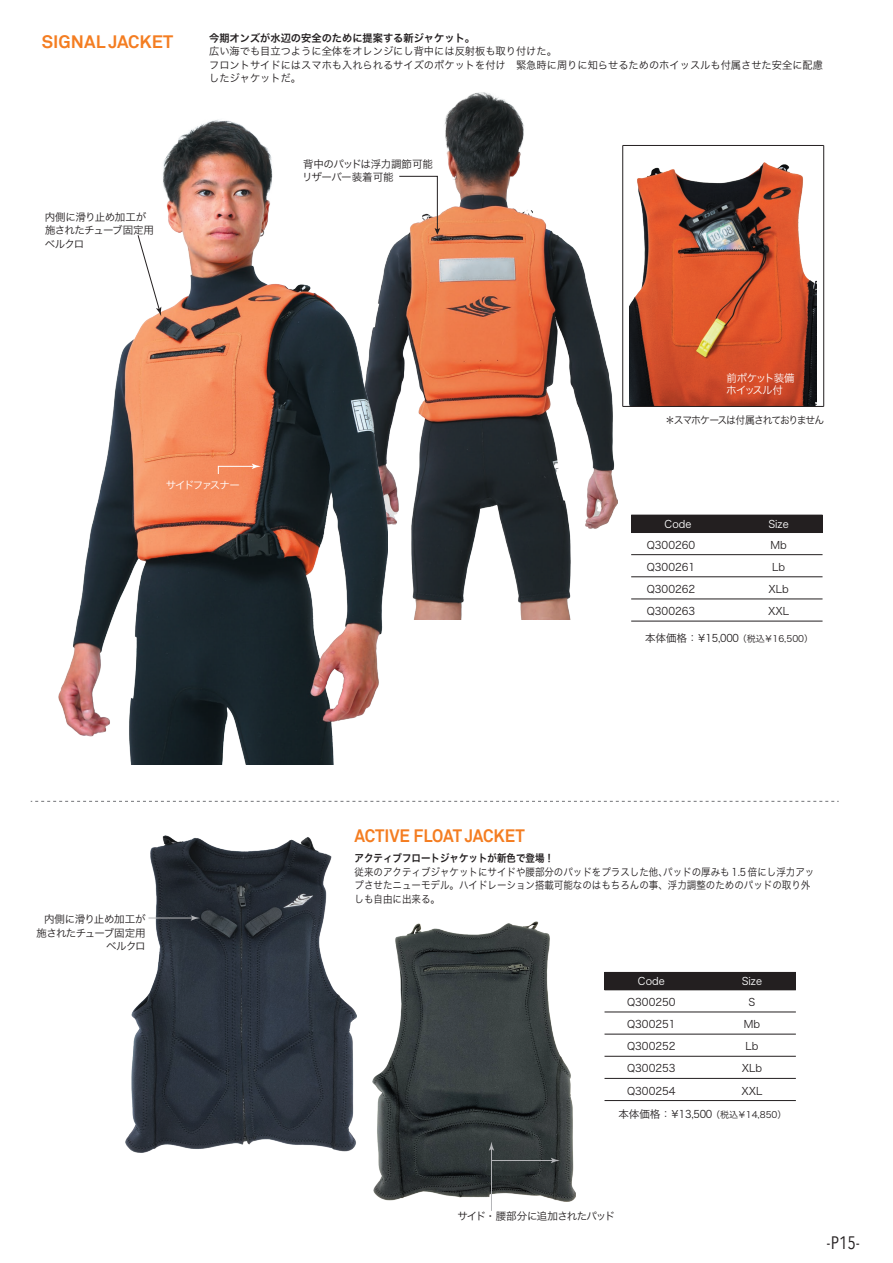
<style>
.page{position:relative;width:893px;height:1263px;background:#fff}
.page>*{position:absolute;margin:0;border:0;box-sizing:border-box;transform-origin:0 0}
.t1{font:700 18px "Akkurat";color:#f47d21;scale:.93 1}
.t2{font:700 18px "Akkurat";color:#f47d21}
.t3{font:18px "Avenir Next Condensed";color:#231f20}
.t4{font:10.5px/22px "Hira Kaku Pro N W3";color:#231f20;text-align:justify}
.t5{font:10.5px/13.5px "Hira Kaku Pro N W3";color:#231f20;scale:.9 1}
.t6{font:10.5px/13.5px "Hira Kaku Pro N W3";letter-spacing:-.055em;color:#231f20}
.t7{font:10.5px "Hira Kaku Pro N W6";color:#231f20}
.t8{font:10.5px/13.5px "Hira Kaku Pro N W3";letter-spacing:-.03em;color:#231f20}
.t9{font:10.5px "Hira Kaku Pro N W6";color:#231f20;scale:.9 1}
.t10{font:10.5px "Hira Kaku Pro N W3";letter-spacing:-.1em;color:#231f20;scale:.94 1}
.t11{font:10.5px "Hira Kaku Pro N W3";letter-spacing:-.035em;color:#fff}
.t12{font:10.5px/12px "Hira Kaku Pro N W3";letter-spacing:-.08em;color:#fff}
.t13{font:10.5px "Hira Kaku Pro N W3";letter-spacing:-.135em;color:#fff}
.s1{font-size:9px}
</style>
<div class="page">
<img style="left:387px;top:92px;width:231px;height:527px">
<img style="left:59px;top:119px;width:328px;height:646px">
<div style="left:604px;top:972px;width:192px;height:18px;background:#231f20"></div>
<hr style="left:604px;top:1012px;width:192px;height:1px;background:#231f20">
<hr style="left:604px;top:1056px;width:192px;height:1px;background:#231f20">
<hr style="left:604px;top:1034px;width:192px;height:1px;background:#231f20">
<hr style="left:604px;top:1078px;width:192px;height:1px;background:#231f20">
<hr style="left:604px;top:1100px;width:192px;height:1px;background:#231f20">
<div style="left:631px;top:515px;width:191px;height:17px;background:#231f20"></div>
<hr style="left:631px;top:532px;width:191px;height:1px;background:#231f20">
<hr style="left:631px;top:554px;width:191px;height:1px;background:#231f20">
<hr style="left:631px;top:599px;width:191px;height:1px;background:#231f20">
<hr style="left:631px;top:576px;width:191px;height:1px;background:#231f20">
<hr style="left:631px;top:621px;width:191px;height:1px;background:#231f20">
<svg style="left:31px;top:801px;width:808px;height:1px"></svg>
<img style="left:629px;top:162px;width:188px;height:244px">
<hr style="left:623px;top:145px;width:201px;height:1px;background:#231f20">
<hr style="left:623px;top:406px;width:201px;height:1px;background:#231f20">
<hr style="left:622px;top:145px;width:1px;height:261px;background:#231f20">
<hr style="left:823px;top:145px;width:1px;height:261px;background:#231f20">
<svg style="left:398px;top:176px;width:42px;height:59px"></svg>
<svg style="left:137px;top:234px;width:24px;height:82px"></svg>
<svg style="left:218px;top:464px;width:43px;height:11px"></svg>
<img style="left:373px;top:921px;width:203px;height:280px">
<img style="left:126px;top:835px;width:230px;height:318px">
<hr style="left:491px;top:1160px;width:63px;height:1px;background:#b4b5b8">
<svg style="left:551px;top:1158px;width:9px;height:5px"></svg>
<hr style="left:491px;top:1148px;width:1px;height:63px;background:#b4b5b8">
<svg style="left:489px;top:1141px;width:5px;height:10px"></svg>
<hr style="left:148px;top:918px;width:46px;height:1px;background:#b4b5b8">
<svg style="left:191px;top:915px;width:9px;height:6px"></svg>
<h1 class="t2" style="left:42px;top:30px;width:133px">SIGNAL JACKET</h1>
<p class="t7" style="left:209px;top:28px;width:268px">今期オンズが水辺の安全のために提案する新ジャケット。</p>
<p class="t4" style="left:209px;top:44px;width:615px;line-height:13.5px;text-align:left">広い海でも目立つように全体をオレンジにし背中には反射板も取り付けた。<br>フロントサイドにはスマホも入れられるサイズのポケットを付け　緊急時に周りに知らせるためのホイッスルも付属させた安全に配慮したジャケットだ。</p>
<p class="t6" style="left:45px;top:209px;width:111px">内側に滑り止め加工が施されたチューブ固定用ベルクロ</p>
<p class="t8" style="left:302px;top:156px;width:132px">背中のパッドは浮力調節可能リザーバー装着可能</p>
<p class="t13" style="left:166px;top:475px;width:75px">サイドファスナー</p>
<p class="t12" style="left:726px;top:371px;width:70px">前ポケット装備ホイッスル付</p>
<p class="t10" style="left:665px;top:411px;width:171px">＊スマホケースは付属されておりません</p>
<p class="t11" style="left:665px;top:514px;width:28px">Code</p>
<p class="t4" style="left:647px;top:533px;width:50px">Q300260<br>Q300261<br>Q300262<br>Q300263</p>
<p class="t11" style="left:768px;top:514px;width:22px">Size</p>
<p class="t4" style="left:768px;top:533px;width:22px;text-align:center">Mb<br>Lb<br>XLb<br>XXL</p>
<p class="t4" style="left:645px;top:626px;width:170px">本体価格：￥15,000<span class="s1">（税込￥16,500）</span></p>
<p class="t6" style="left:37px;top:912px;width:111px;text-align:right">内側に滑り止め加工が施されたチューブ固定用ベルクロ</p>
<h1 class="t1" style="left:354px;top:824px;width:185px">ACTIVE FLOAT JACKET</h1>
<p class="t9" style="left:354px;top:849px;width:223px">アクティブフロートジャケットが新色で登場！</p>
<p class="t5" style="left:354px;top:864px;width:512px">従来のアクティブジャケットにサイドや腰部分のパッドをプラスした他、パッドの厚みも 1.5 倍にし浮力アップさせたニューモデル。ハイドレーション搭載可能なのはもちろんの事、浮力調整のためのパッドの取り外しも自由に出来る。</p>
<p class="t11" style="left:638px;top:972px;width:28px">Code</p>
<p class="t4" style="left:627px;top:990px;width:50px">Q300250<br>Q300251<br>Q300252<br>Q300253<br>Q300254</p>
<p class="t11" style="left:742px;top:972px;width:22px">Size</p>
<p class="t4" style="left:741px;top:990px;width:22px;text-align:center">S<br>Mb<br>Lb<br>XLb<br>XXL</p>
<p class="t4" style="left:618px;top:1102px;width:170px">本体価格：￥13,500<span class="s1">（税込￥14,850）</span></p>
<p class="t6" style="left:457px;top:1209px;width:159px">サイド・腰部分に追加されたパッド</p>
<h1 class="t3" style="left:827px;top:1227px;width:35px">-P15-</h1>
</div>
